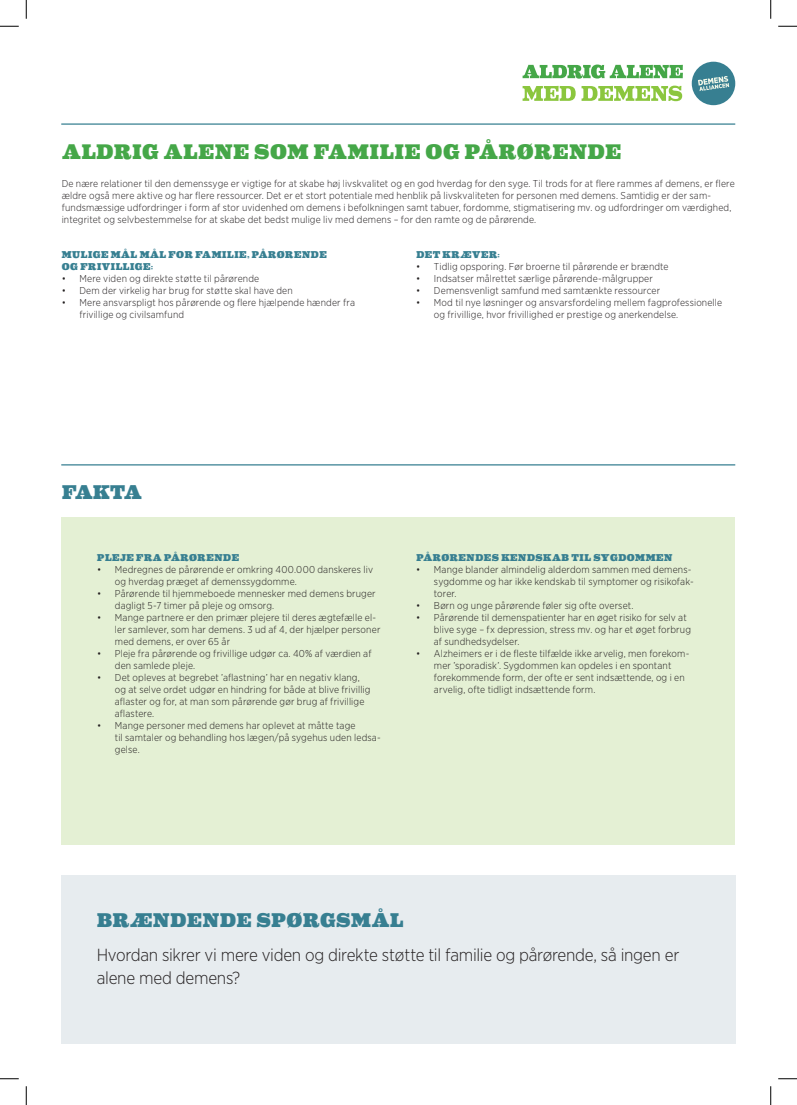
<style>
.page{position:relative;width:797px;height:1105px;background:#fff}
.page>*{position:absolute;margin:0;border:0;box-sizing:border-box;transform-origin:0 0}
.Overskrift_Tema{font:900 21.25px "Eames Century Modern";letter-spacing:.04em;color:#45a748}
.Overskrift_Big{font:900 20px "Eames Century Modern";letter-spacing:.04em;color:#377f91}
.Overskrift{font:900 20px "Eames Century Modern";letter-spacing:-.02em;color:#377f91}
.Brød{font:300 17.5px/22.5px "Gotham Narrow";letter-spacing:-.015em;color:#231f20}
.Brød-2{font:300 10px/12px "Gotham Narrow";letter-spacing:.015em;color:#231f20}
.Overskrift-2{font:900 10px/12px "Eames Century Modern";letter-spacing:.055em;color:#377f91}
</style>
<div class="page">
<hr style="left:61px;top:464px;width:674px;height:1px;background:#377f91">
<svg style="left:522px;top:65px;width:161px;height:14px"></svg>
<svg style="left:522px;top:86px;width:53px;height:15px"></svg>
<svg style="left:581px;top:86px;width:101px;height:15px"></svg>
<div style="left:691px;top:62px;width:44px;height:43px;background:#377f91;border-radius:50%"></div>
<svg style="left:698px;top:76px;width:31px;height:15px"></svg>
<div style="left:62px;top:518px;width:673px;height:327px;background:#e4f0d4"></div>
<div style="left:61px;top:875px;width:674px;height:168px;background:#e7ecef"></div>
<hr style="left:61px;top:123px;width:674px;height:2px;background:#377f91">
<svg style="left:0;top:25px;width:19px;height:2px"></svg>
<svg style="left:778px;top:25px;width:19px;height:2px"></svg>
<svg style="left:0;top:1078px;width:19px;height:1px"></svg>
<svg style="left:778px;top:1078px;width:19px;height:1px"></svg>
<svg style="left:25px;top:0;width:2px;height:19px"></svg>
<svg style="left:25px;top:1086px;width:2px;height:19px"></svg>
<svg style="left:770px;top:0;width:1px;height:19px"></svg>
<svg style="left:770px;top:1086px;width:1px;height:19px"></svg>
<p class="Overskrift_Tema" style="left:62px;top:136px;width:560px">ALDRIG ALENE SOM FAMILIE OG PÅRØRENDE</p>
<p class="Brød-2" style="left:62px;top:177px;width:674px">De nære relationer til den demenssyge er vigtige for at skabe høj livskvalitet og en god hverdag for den syge. Til trods for at flere rammes af demens, er flere ældre også mere aktive og har flere ressourcer. Det er et stort potentiale med henblik på livskvaliteten for personen med demens. Samtidig er der sam&shy;fundsmæssige udfordringer i form af stor uvidenhed om demens i befolkningen samt tabuer, fordomme, stigmatisering mv. og udfordringer om værdighed, integritet og selvbestemmelse for at skabe det bedst mulige liv med demens – for den ramte og de pårørende.</p>
<p class="Overskrift-2" style="left:416px;top:248px;width:85px">DET KRÆVER:</p>
<p class="Brød-2" style="left:416px;top:260px;width:254px">• Tidlig opsporing. Før broerne til pårørende er brændte</p>
<p class="Brød-2" style="left:416px;top:272px;width:238px">• Indsatser målrettet særlige pårørende-målgrupper</p>
<p class="Brød-2" style="left:416px;top:284px;width:245px">• Demensvenligt samfund med samtænkte ressourcer</p>
<p class="Brød-2" style="left:434px;top:296px;width:290px;text-indent:-18px">• Mod til nye løsninger og ansvarsfordeling mellem fagprofessionelle og frivillige, hvor frivillighed er prestige og anerkendelse.</p>
<p class="Overskrift-2" style="left:62px;top:248px;width:266px">MULIGE MÅL MÅL FOR FAMILIE, PÅRØRENDE<br>OG FRIVILLIGE:</p>
<p class="Brød-2" style="left:62px;top:272px;width:199px">• Mere viden og direkte støtte til pårørende</p>
<p class="Brød-2" style="left:62px;top:284px;width:233px">• Dem der virkelig har brug for støtte skal have den</p>
<p class="Brød-2" style="left:79px;top:296px;width:277px;text-indent:-18px">• Mere ansvarspligt hos pårørende og flere hjælpende hænder fra frivillige og civilsamfund</p>
<p class="Overskrift" style="left:62px;top:476px;width:81px">FAKTA</p>
<p class="Overskrift-2" style="left:97px;top:551px;width:143px">PLEJE FRA PÅRØRENDE</p>
<p class="Brød-2" style="left:115px;top:563px;width:260px;text-indent:-18px">• Medregnes de pårørende er omkring 400.000 danskeres liv og hverdag præget af demenssygdomme.</p>
<p class="Brød-2" style="left:115px;top:587px;width:262px;text-indent:-18px">• Pårørende til hjemmeboede mennesker med demens bruger dagligt 5-7 timer på pleje og omsorg.</p>
<p class="Brød-2" style="left:115px;top:611px;width:267px;text-indent:-18px">• Mange partnere er den primær plejere til deres ægtefælle el&shy;ler samlever, som har demens. 3 ud af 4, der hjælper personer med demens, er over 65 år</p>
<p class="Brød-2" style="left:115px;top:647px;width:258px;text-indent:-18px">• Pleje fra pårørende og frivillige udgør ca. 40% af værdien af den samlede pleje.</p>
<p class="Brød-2" style="left:115px;top:671px;width:257px;text-indent:-18px">• Det opleves at begrebet ’aflastning’ har en negativ klang, og at selve ordet udgør en hindring for både at blive frivillig aflaster og for, at man som pårørende gør brug af frivillige aflastere.</p>
<p class="Brød-2" style="left:115px;top:719px;width:267px;text-indent:-18px">• Mange personer med demens har oplevet at måtte tage<br>til samtaler og behandling hos lægen/på sygehus uden ledsa&shy;gelse.</p>
<p class="Overskrift-2" style="left:416px;top:551px;width:258px">PÅRØRENDES KENDSKAB TIL SYGDOMMEN</p>
<p class="Brød-2" style="left:434px;top:563px;width:261px;text-indent:-18px">• Mange blander almindelig alderdom sammen med demens&shy;sygdomme og har ikke kendskab til symptomer og risikofak&shy;torer.</p>
<p class="Brød-2" style="left:416px;top:599px;width:219px">• Børn og unge pårørende føler sig ofte overset.</p>
<p class="Brød-2" style="left:434px;top:611px;width:258px;text-indent:-18px">• Pårørende til demenspatienter har en øget risiko for selv at blive syge – fx depression, stress mv. og har et øget forbrug af sundhedsydelser.</p>
<p class="Brød-2" style="left:434px;top:647px;width:257px;text-indent:-18px">• Alzheimers er i de fleste tilfælde ikke arvelig, men forekom&shy;mer ’sporadisk’. Sygdommen kan opdeles i en spontant forekommende form, der ofte er sent indsættende, og i en arvelig, ofte tidligt indsættende form.</p>
<p class="Overskrift_Big" style="left:97px;top:905px;width:308px">BRÆNDENDE SPØRGSMÅL</p>
<p class="Brød" style="left:97px;top:944px;width:584px">Hvordan sikrer vi mere viden og direkte støtte til familie og pårørende, så ingen er alene med demens?</p>
</div>
